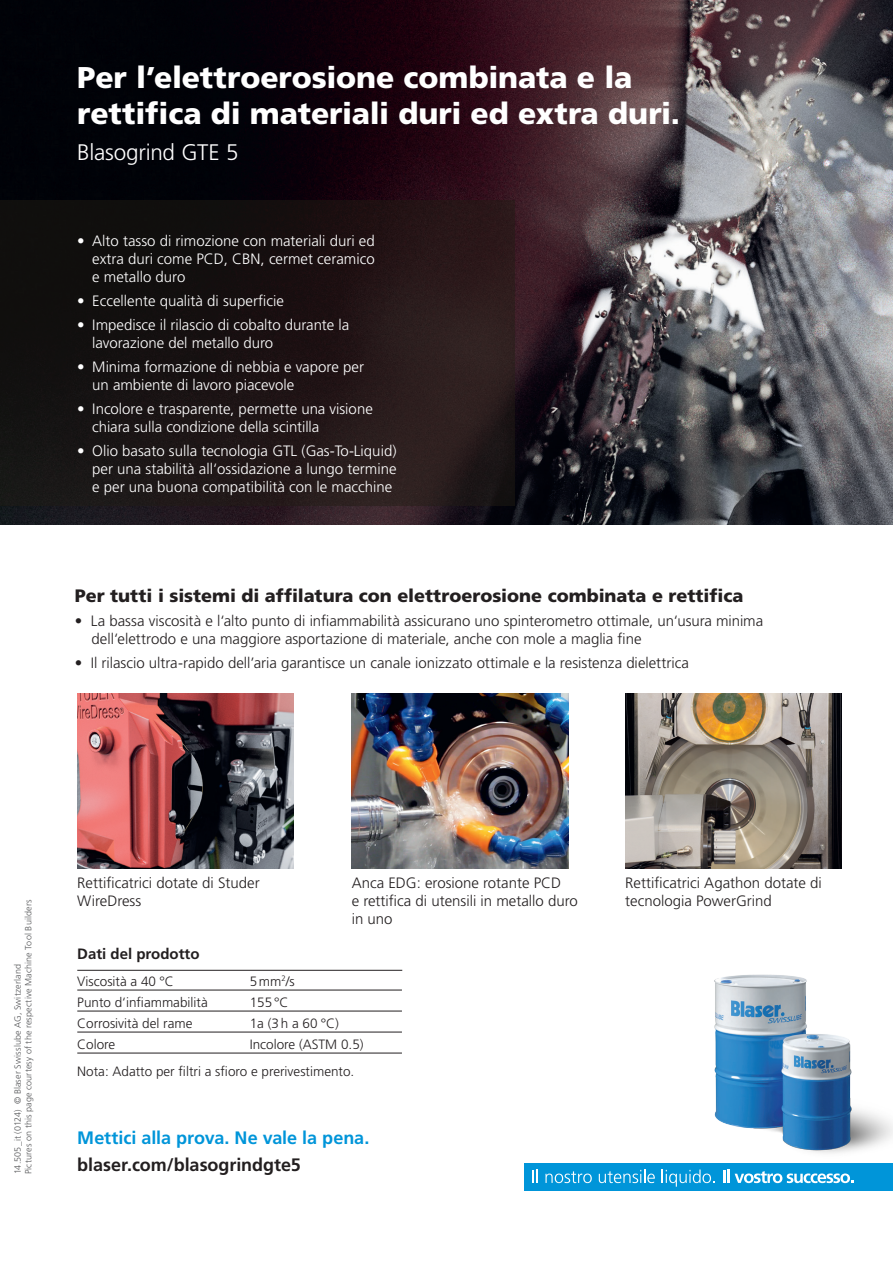
<style>
.page{position:relative;width:893px;height:1263px;background:#fff}
.page>*{position:absolute;margin:0;border:0;box-sizing:border-box;transform-origin:0 0}
.t1{font:900 30px/36px "Frutiger LT Std";letter-spacing:-.005em;color:#fff}
.t2{font:300 22.5px "Frutiger LT Std";letter-spacing:-.01em;color:#fff}
.t3{font:900 18px "Frutiger LT Std";color:#231f20}
.t4{font:700 18px "Frutiger LT Std";color:#0095d9}
.t5{font:700 18px "Frutiger LT Std";letter-spacing:-.005em;color:#231f20}
.t6{font:300 15px/18px "Frutiger LT Std";color:#fff}
.t7{font:300 15px/18px "Frutiger LT Std";color:#231f20}
.t8{font:700 15px "Frutiger LT Std";color:#231f20}
.t9{font:300 13.5px/27px "Frutiger LT Std";color:#231f20}
.t10{font:300 9px/10.8px "Frutiger LT Std";letter-spacing:.015em;color:#57585a}
.s1{font-weight:400}
</style>
<div class="page">
<img style="left:0;top:0;width:893px;height:525px">
<img style="left:77px;top:694px;width:217px;height:175px">
<img style="left:714px;top:974px;width:179px;height:179px">
<img style="left:352px;top:694px;width:216px;height:175px">
<img style="left:625px;top:694px;width:216px;height:175px">
<div style="left:0;top:201px;width:515px;height:305px;background:linear-gradient(to right,#0e0e0e,#2c1b1c)"></div>
<hr style="left:77px;top:990px;width:325px;height:1px;background:#231f20">
<hr style="left:77px;top:1011px;width:325px;height:1px;background:#231f20">
<hr style="left:77px;top:1032px;width:325px;height:1px;background:#231f20">
<hr style="left:77px;top:1053px;width:325px;height:1px;background:#231f20">
<hr style="left:77px;top:970px;width:325px;height:1px;background:#231f20">
<div style="left:524px;top:1163px;width:369px;height:28px;background:#0095d9"></div>
<svg style="left:533px;top:1169px;width:5px;height:14px"></svg>
<svg style="left:545px;top:1171px;width:47px;height:12px"></svg>
<svg style="left:599px;top:1169px;width:56px;height:14px"></svg>
<svg style="left:662px;top:1169px;width:53px;height:18px"></svg>
<svg style="left:724px;top:1169px;width:129px;height:14px"></svg>
<h1 class="t1" style="left:77px;top:60px;width:604px">Per l’elettroerosione combinata e la rettifica di materiali duri ed extra duri.</h1>
<h2 class="t2" style="left:77px;top:140px;width:163px">Blasogrind GTE 5</h2>
<p class="t6" style="left:92px;top:232px;width:284px;text-align:justify;text-indent:-15px"><span class="s1">•</span> Alto tasso di rimozione con materiali duri ed extra duri come PCD, CBN, cermet ceramico e metallo duro</p>
<p class="t6" style="left:77px;top:292px;width:208px"><span class="s1">•</span> Eccellente qualità di superficie</p>
<p class="t6" style="left:92px;top:316px;width:258px;text-indent:-15px"><span class="s1">•</span> Impedisce il rilascio di cobalto durante la lavorazione del metallo duro</p>
<p class="t6" style="left:92px;top:358px;width:273px;text-indent:-15px"><span class="s1">•</span> Minima formazione di nebbia e vapore per un ambiente di lavoro piacevole</p>
<p class="t6" style="left:92px;top:400px;width:282px;text-indent:-15px"><span class="s1">•</span> Incolore e trasparente, permette una visione chiara sulla condizione della scintilla</p>
<p class="t6" style="left:92px;top:442px;width:306px;text-align:justify;text-indent:-15px"><span class="s1">•</span> Olio basato sulla tecnologia GTL (Gas-To-Liquid) per una stabilità all‘ossidazione a lungo termine e per una buona compatibilità con le macchine</p>
<p class="t3" style="left:75px;top:585px;width:670px">Per tutti i sistemi di affilatura con elettroerosione combinata e rettifica</p>
<p class="t7" style="left:92px;top:612px;width:673px;text-indent:-17px"><span class="s1">•</span> La bassa viscosità e l‘alto punto di infiammabilità assicurano uno spinterometro ottimale, un‘usura minima dell‘elettrodo e una maggiore asportazione di materiale, anche con mole a maglia fine</p>
<p class="t7" style="left:75px;top:654px;width:616px"><span class="s1">•</span> Il rilascio ultra-rapido dell’aria garantisce un canale ionizzato ottimale e la resistenza dielettrica</p>
<p class="t10" style="left:12px;top:1174px;width:276px;rotate:-90deg">14.505_it (0124) © Blaser Swisslube AG, Switzerland<br>Pictures on this page courtesy of the respective Machine Tool Builders</p>
<p class="t7" style="left:77px;top:874px;width:184px">Rettificatrici dotate di Studer<br>WireDress</p>
<p class="t7" style="left:352px;top:874px;width:228px">Anca EDG: erosione rotante PCD<br>e rettifica di utensili in metallo duro in uno</p>
<p class="t7" style="left:625px;top:874px;width:198px">Rettificatrici Agathon dotate di tecnologia PowerGrind</p>
<p class="t8" style="left:77px;top:945px;width:124px">Dati del prodotto</p>
<p class="t9" style="left:77px;top:967px;width:98px">Viscosità a 40 °C</p>
<p class="t9" style="left:250px;top:967px;width:47px">5mm<sup>2</sup>/s</p>
<p class="t9" style="left:77px;top:988px;width:132px">Punto d‘infiammabilità</p>
<p class="t9" style="left:250px;top:988px;width:40px">155°C</p>
<p class="t9" style="left:77px;top:1010px;width:117px">Corrosività del rame</p>
<p class="t9" style="left:250px;top:1010px;width:91px">1a (3h a 60 °C)</p>
<p class="t9" style="left:77px;top:1031px;width:40px">Colore</p>
<p class="t9" style="left:77px;top:1031px;width:288px;text-indent:173px">Incolore (ASTM 0.5)<br>Nota: Adatto per filtri a sfioro e prerivestimento.</p>
<p class="t4" style="left:77px;top:1127px;width:294px">Mettici alla prova. Ne vale la pena.</p>
<p class="t5" style="left:77px;top:1154px;width:225px">blaser.com/blasogrindgte5</p>
</div>
